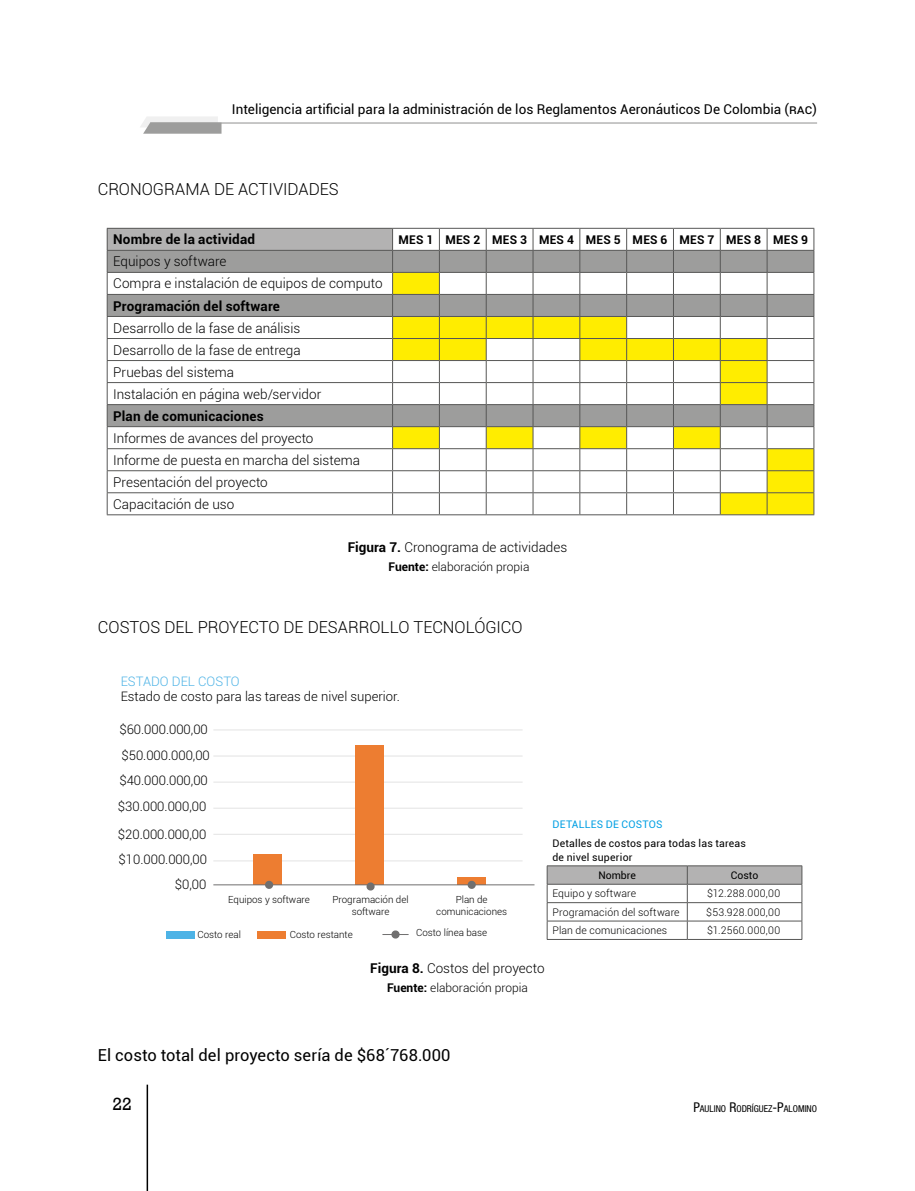
<style>
.page{position:relative;width:915px;height:1191px;background:#fff}
.page>*{position:absolute;margin:0;border:0;box-sizing:border-box;transform-origin:0 0}
.t1{font:18px "Rockwell";color:#000}
.t2{font:300 16.5px "Roboto";letter-spacing:-.005em;color:#000}
.t3{font:16.5px "Roboto";letter-spacing:.005em;color:#000}
.t4{font:300 13.5px/22px "Roboto";color:#000}
.t5{font:13.5px "Roboto";color:#000}
.t6{font:700 13.5px "Roboto";letter-spacing:.01em;color:#000}
.t7{font:300 13.05px/25.7px "Roboto";color:#000}
.t8{font:300 13.05px "Roboto";color:#4db3e6}
.t9{font:300 12px "Roboto";color:#000}
.t10{font:700 12px "Roboto";letter-spacing:.02em;color:#000}
.t11{font:10.5px/14px "Roboto";letter-spacing:.02em;color:#000}
.t12{font:300 10.5px "Roboto";letter-spacing:.015em;color:#000}
.t13{font:300 10.5px "Roboto";letter-spacing:.035em;color:#000}
.t14{font:10.5px "Roboto";letter-spacing:.02em;color:#009fe3}
.t15{font:300 9.75px/11.7px "Roboto";color:#000;text-align:center}
.t16{font:condensed 9.45px "Helvetica Neue LT Std";color:#000}
.s1{font-weight:700}
.s2{font-size:13.5px}
</style>
<div class="page">
<hr style="left:107px;top:228px;width:285px;height:1px;background:#575756">
<hr style="left:392px;top:228px;width:47px;height:1px;background:#575756">
<hr style="left:439px;top:228px;width:47px;height:1px;background:#575756">
<hr style="left:486px;top:228px;width:47px;height:1px;background:#575756">
<hr style="left:533px;top:228px;width:46px;height:1px;background:#575756">
<hr style="left:579px;top:228px;width:47px;height:1px;background:#575756">
<hr style="left:626px;top:228px;width:47px;height:1px;background:#575756">
<hr style="left:673px;top:228px;width:47px;height:1px;background:#575756">
<hr style="left:720px;top:228px;width:46px;height:1px;background:#575756">
<hr style="left:766px;top:228px;width:48px;height:1px;background:#575756">
<svg style="left:107px;top:229px;width:707px;height:285px"></svg>
<hr style="left:107px;top:514px;width:285px;height:1px;background:#575756">
<hr style="left:392px;top:514px;width:47px;height:1px;background:#575756">
<hr style="left:439px;top:514px;width:47px;height:1px;background:#575756">
<hr style="left:486px;top:514px;width:47px;height:1px;background:#575756">
<hr style="left:533px;top:514px;width:46px;height:1px;background:#575756">
<hr style="left:579px;top:514px;width:47px;height:1px;background:#575756">
<hr style="left:626px;top:514px;width:47px;height:1px;background:#575756">
<hr style="left:673px;top:514px;width:47px;height:1px;background:#575756">
<hr style="left:720px;top:514px;width:46px;height:1px;background:#575756">
<hr style="left:766px;top:514px;width:48px;height:1px;background:#575756">
<hr style="left:213px;top:860px;width:309px;height:1px;background:#e3e3e3">
<hr style="left:213px;top:834px;width:309px;height:1px;background:#e3e3e3">
<hr style="left:213px;top:808px;width:309px;height:1px;background:#e3e3e3">
<hr style="left:213px;top:782px;width:309px;height:1px;background:#e3e3e3">
<hr style="left:213px;top:755px;width:309px;height:1px;background:#e3e3e3">
<hr style="left:213px;top:729px;width:309px;height:1px;background:#e3e3e3">
<div style="left:355px;top:745px;width:28px;height:140px;background:#ed7d31"></div>
<div style="left:253px;top:854px;width:29px;height:31px;background:#ed7d31"></div>
<div style="left:257px;top:930px;width:28px;height:8px;background:#ed7d31"></div>
<div style="left:166px;top:930px;width:28px;height:8px;background:#4db3e6"></div>
<div style="left:457px;top:878px;width:29px;height:7px;background:#ed7d31"></div>
<hr style="left:213px;top:884px;width:321px;height:1px;background:#706f6f">
<svg style="left:264px;top:880px;width:10px;height:9px"></svg>
<svg style="left:366px;top:882px;width:9px;height:9px"></svg>
<svg style="left:382px;top:930px;width:26px;height:9px"></svg>
<svg style="left:467px;top:880px;width:9px;height:9px"></svg>
<hr style="left:546px;top:865px;width:141px;height:1px;background:#575756">
<hr style="left:687px;top:865px;width:114px;height:1px;background:#575756">
<svg style="left:546px;top:866px;width:256px;height:73px"></svg>
<hr style="left:546px;top:939px;width:141px;height:1px;background:#575756">
<hr style="left:687px;top:939px;width:114px;height:1px;background:#575756">
<hr style="left:146px;top:1084px;width:2px;height:107px;background:#000">
<svg style="left:140px;top:117px;width:81px;height:17px"></svg>
<hr style="left:150px;top:122px;width:666px;height:2px;background:#9d9d9c">
<p class="t5" style="left:232px;top:100px;width:586px">Inteligencia artificial para la administración de los Reglamentos Aeronáuticos De Colombia (rac)</p>
<p class="t2" style="left:98px;top:178px;width:242px">CRONOGRAMA DE ACTIVIDADES</p>
<p class="t6" style="left:113px;top:230px;width:143px">Nombre de la actividad</p>
<p class="t10" style="left:398px;top:231px;width:411px">MES 1 MES 2 MES 3 MES 4 MES 5 MES 6 MES 7 MES 8 MES 9</p>
<p class="t4" style="left:113px;top:250px;width:271px">Equipos y software<br>Compra e instalación de equipos de computo</p>
<p class="t6" style="left:113px;top:296px;width:168px">Programación del software</p>
<p class="t4" style="left:113px;top:316px;width:210px">Desarrollo de la fase de análisis<br>Desarrollo de la fase de entrega<br>Pruebas del sistema<br>Instalación en página web/servidor</p>
<p class="t6" style="left:113px;top:406px;width:152px">Plan de comunicaciones</p>
<p class="t4" style="left:113px;top:426px;width:248px">Informes de avances del proyecto<br>Informe de puesta en marcha del sistema<br>Presentación del proyecto<br>Capacitación de uso</p>
<p class="t4" style="left:347px;top:536px;width:221px"><span class="s1">Figura 7.</span> Cronograma de actividades</p>
<p class="t9" style="left:388px;top:559px;width:142px"><span class="s1">Fuente:</span> elaboración propia</p>
<p class="t2" style="left:98px;top:615px;width:426px">COSTOS DEL PROYECTO DE DESARROLLO TECNOLÓGICO</p>
<p class="t8" style="left:121px;top:672px;width:120px">ESTADO DEL COSTO</p>
<p class="t7" style="left:121px;top:683px;width:280px">Estado de costo para las tareas de nivel superior.</p>
<p class="t7" style="left:118px;top:716px;width:93px">$60.000.000,00 $50.000.000,00 $40.000.000,00 $30.000.000,00</p>
<p class="t7" style="left:118px;top:821px;width:91px;line-height:25.2px;text-align:right">$20.000.000,00 $10.000.000,00 $0,00</p>
<p class="t15" style="left:228px;top:894px;width:83px">Equipos y software</p>
<p class="t15" style="left:332px;top:894px;width:77px">Programación del software</p>
<p class="t15" style="left:436px;top:894px;width:72px">Plan de comunicaciones</p>
<p class="t15" style="left:416px;top:926px;width:72px">Costo línea base</p>
<p class="t15" style="left:197px;top:928px;width:45px">Costo real</p>
<p class="t15" style="left:290px;top:928px;width:65px">Costo restante</p>
<p class="t14" style="left:552px;top:817px;width:112px">DETALLES DE COSTOS</p>
<p class="t11" style="left:552px;top:835px;width:195px">Detalles de costos para todas las tareas de nivel superior</p>
<p class="t11" style="left:598px;top:868px;width:39px">Nombre</p>
<p class="t11" style="left:730px;top:868px;width:29px">Costo</p>
<p class="t12" style="left:552px;top:886px;width:85px">Equipo y software</p>
<p class="t13" style="left:706px;top:886px;width:75px">$12.288.000,00</p>
<p class="t12" style="left:552px;top:904px;width:129px">Programación del software</p>
<p class="t13" style="left:706px;top:904px;width:75px">$53.928.000,00</p>
<p class="t12" style="left:552px;top:923px;width:116px">Plan de comunicaciones</p>
<p class="t13" style="left:706px;top:923px;width:74px">$1.2560.000,00</p>
<p class="t4" style="left:370px;top:956px;width:176px"><span class="s1">Figura 8.</span> Costos del proyecto</p>
<p class="t9" style="left:387px;top:979px;width:142px"><span class="s1">Fuente:</span> elaboración propia</p>
<p class="t3" style="left:98px;top:1043px;width:354px">El costo total del proyecto sería de $68´768.000</p>
<h1 class="t1" style="left:112px;top:1093px;width:21px">22</h1>
<p class="t16" style="left:693px;top:1103px;width:125px"><span class="s2">P</span>AULINO <span class="s2">R</span>ODRÍGUEZ<span class="s2">-P</span>ALOMINO</p>
</div>
